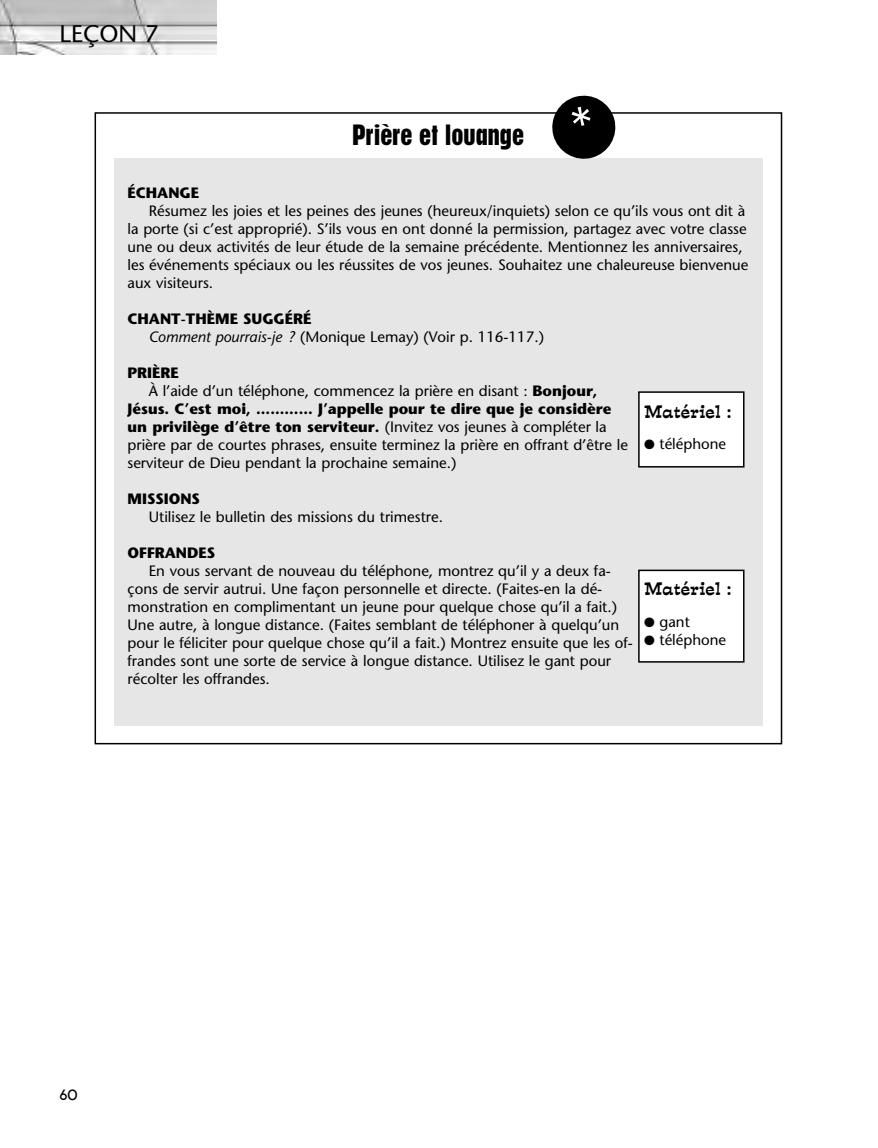
<style>
.page{position:relative;width:878px;height:1148px;background:#fff}
.page>*{position:absolute;margin:0;border:0;box-sizing:border-box;transform-origin:0 0}
.t1{font:700 condensed 27px "Placard";color:#000}
.t2{font:24px "Stone Sans";color:#000}
.t3{font:16.5px "Estro Font";color:#000}
.t4{font:15px/18px "Stone Sans";color:#000}
.t5{font:700 15px "Stone Sans";color:#000}
.t6{font:700 15px "New Garden";color:#000}
.s1{font-weight:700}
.s2{font-style:italic}
.s3{font-weight:400}
</style>
<div class="page">
<img style="left:0;top:0;width:216px;height:54px">
<div style="left:114px;top:159px;width:648px;height:566px;background:#e6e6e6"></div>
<div style="left:639px;top:392px;width:104px;height:75px;background:#fff"></div>
<div style="left:638px;top:391px;width:106px;height:76px;border:2px solid #000"></div>
<div style="left:639px;top:570px;width:104px;height:92px;background:#fff"></div>
<div style="left:638px;top:569px;width:106px;height:93px;border:2px solid #000"></div>
<svg style="left:549px;top:95px;width:69px;height:64px"></svg>
<h2 class="t2" style="left:60px;top:24px;width:101px">LEÇON 7</h2>
<h1 class="t1" style="left:352px;top:125px;width:173px">Prière et louange</h1>
<p class="t5" style="left:127px;top:187px;width:73px">ÉCHANGE</p>
<p class="t4" style="left:127px;top:203px;width:622px;text-indent:21px">Résumez les joies et les peines des jeunes (heureux/inquiets) selon ce qu’ils vous ont dit à la porte (si c’est approprié). S’ils vous en ont donné la permission, partagez avec votre classe une ou deux activités de leur étude de la semaine précédente. Mentionnez les anniversaires, les événements spéciaux ou les réussites de vos jeunes. Souhaitez une chaleureuse bienvenue aux visiteurs.</p>
<p class="t4" style="left:149px;top:311px;width:396px;text-indent:-21px"><span class="s1">CHANT-THÈME SUGGÉRÉ<br></span><span class="s2">Comment pourrais-je ?</span> (Monique Lemay) (Voir p. 116-117.)</p>
<p class="t5" style="left:127px;top:367px;width:53px">PRIÈRE</p>
<p class="t4" style="left:149px;top:383px;width:450px">À l’aide d’un téléphone, commencez la prière en disant : <span class="s1">Bonjour,</span></p>
<p class="t5" style="left:127px;top:403px;width:485px">Jésus. C’est moi, ............ J’appelle pour te dire que je considère</p>
<p class="t5" style="left:127px;top:421px;width:480px">un privilège d’être ton serviteur. <span class="s3">(Invitez vos jeunes à compléter la</span></p>
<p class="t4" style="left:127px;top:437px;width:502px">prière par de courtes phrases, ensuite terminez la prière en offrant d’être le</p>
<p class="t4" style="left:127px;top:455px;width:330px">serviteur de Dieu pendant la prochaine semaine.)</p>
<p class="t5" style="left:127px;top:493px;width:74px">MISSIONS</p>
<p class="t4" style="left:149px;top:509px;width:296px">Utilisez le bulletin des missions du trimestre.</p>
<p class="t5" style="left:127px;top:547px;width:89px">OFFRANDES</p>
<p class="t4" style="left:127px;top:563px;width:507px;text-indent:21px">En vous servant de nouveau du téléphone, montrez qu’il y a deux fa&shy;çons de servir autrui. Une façon personnelle et directe. (Faites-en la dé&shy;monstration en complimentant un jeune pour quelque chose qu’il a fait.)<br>Une autre, à longue distance. (Faites semblant de téléphoner à quelqu’un pour le féliciter pour quelque chose qu’il a fait.) Montrez ensuite que les of&shy;frandes sont une sorte de service à longue distance. Utilisez le gant pour récolter les offrandes.</p>
<p class="t3" style="left:644px;top:402px;width:88px">Matériel :</p>
<p class="t4" style="left:644px;top:436px;width:84px">● téléphone</p>
<p class="t3" style="left:644px;top:580px;width:88px">Matériel :</p>
<p class="t4" style="left:644px;top:614px;width:47px">● gant</p>
<p class="t4" style="left:644px;top:632px;width:84px">● téléphone</p>
<p class="t6" style="left:60px;top:1086px;width:20px">60</p>
</div>
